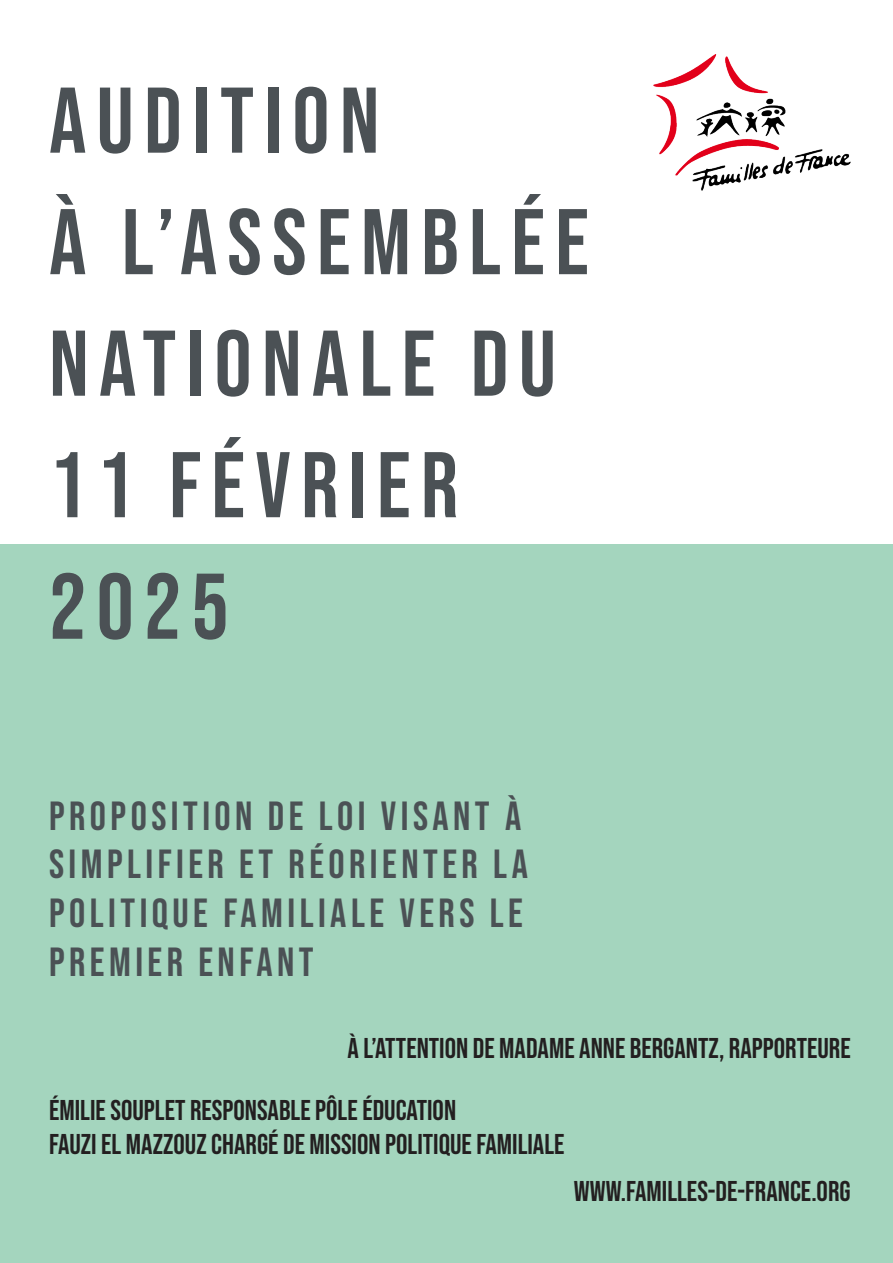
<style>
.page{position:relative;width:893px;height:1263px;background:#fff}
.page>*{position:absolute;margin:0;border:0;box-sizing:border-box;transform-origin:0 0}
.t1{font:93px/121.5px "Bebas Neue";letter-spacing:.11em;color:#4b5155}
.t2{font:40.5px/48.6px "Bebas Neue";letter-spacing:.11em;color:#4b5155}
.t3{font:28.5px "Bebas Neue";color:#231f20}
</style>
<div class="page">
<div style="left:0;top:544px;width:893px;height:719px;background:#a4d5be"></div>
<img style="left:654px;top:55px;width:197px;height:135px">
<p class="t1" style="left:49px;top:59px;width:332px">AUDITION</p>
<p class="t1" style="left:49px;top:180px;width:541px">À L’ASSEMBLÉE</p>
<p class="t1" style="left:49px;top:302px;width:508px">NATIONALE DU</p>
<p class="t1" style="left:49px;top:423px;width:411px">11 FÉVRIER<br>2025</p>
<p class="t2" style="left:49px;top:791px;width:480px">PROPOSITION DE LOI VISANT À<br>SIMPLIFIER ET RÉORIENTER LA<br>POLITIQUE FAMILIALE VERS LE<br>PREMIER ENFANT</p>
<p class="t3" style="left:348px;top:1032px;width:505px">À L’ATTENTION DE MADAME ANNE BERGANTZ, RAPPORTEURE</p>
<p class="t3" style="left:49px;top:1094px;width:409px">ÉMILIE SOUPLET RESPONSABLE PÔLE ÉDUCATION</p>
<p class="t3" style="left:49px;top:1128px;width:517px">FAUZI EL MAZZOUZ CHARGÉ DE MISSION POLITIQUE FAMILIALE</p>
<p class="t3" style="left:574px;top:1175px;width:278px">WWW.FAMILLES-DE-FRANCE.ORG</p>
</div>
